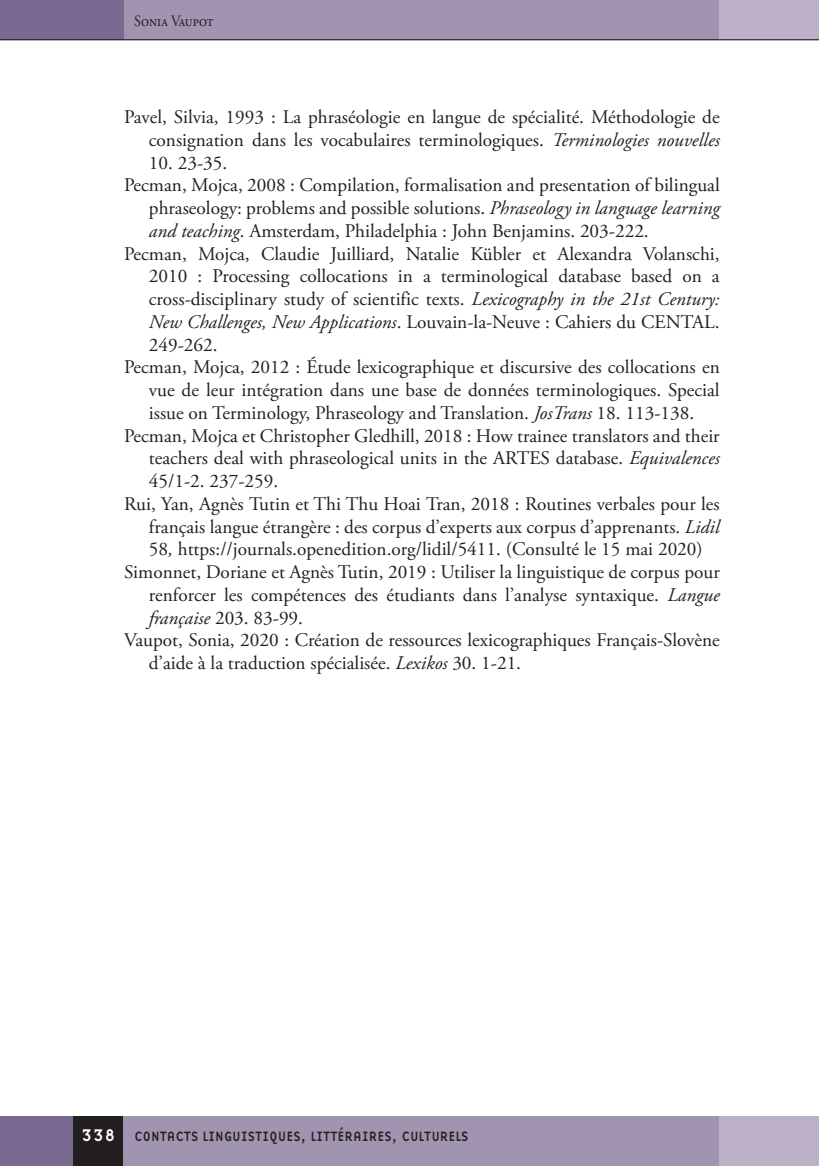
<style>
.page{position:relative;width:819px;height:1166px;background:#fff}
.page>*{position:absolute;margin:0;border:0;box-sizing:border-box;transform-origin:0 0}
.Navaden{font:19.25px/22.8px "Adobe Garamond Pro";color:#231f20;text-align:justify}
.t1{font:15.75px "Adobe Garamond Pro";color:#231f20;scale:.9 1}
.t2{font:14px "Base Nine";letter-spacing:-.01em;color:#231f20;scale:.93 1}
.s1{font-style:italic}
.s2{font-size:17.5px;color:#fff}
</style>
<div class="page">
<div style="left:122px;top:0;width:597px;height:40px;background:#a194b0"></div>
<div style="left:719px;top:0;width:100px;height:40px;background:#bcb1c7"></div>
<div style="left:0;top:0;width:124px;height:40px;background:#796990"></div>
<hr style="left:0;top:39px;width:819px;height:1px;background:#231f20">
<div style="left:123px;top:1116px;width:621px;height:50px;background:#a194b0"></div>
<div style="left:719px;top:1116px;width:100px;height:50px;background:#bcb1c7"></div>
<div style="left:0;top:1116px;width:74px;height:50px;background:#796990"></div>
<div style="left:74px;top:1116px;width:49px;height:50px;background:#231f20"></div>
<p class="t1" style="left:134px;top:11px;width:90px">Sonia Vaupot</p>
<p class="Navaden" style="left:124px;top:106px;width:597px;text-align:right">Pavel, Silvia, 1993 : La phraséologie en langue de spécialité. Méthodologie de consignation dans les vocabulaires terminologiques. <span class="s1">Terminologies nouvelles</span></p>
<p class="Navaden" style="left:149px;top:152px;width:80px">10. 23-35.</p>
<p class="Navaden" style="left:149px;top:175px;width:572px;text-indent:-25px">Pecman, Mojca, 2008 : Compilation, formalisation and presentation of bilingual phraseology: problems and possible solutions. <span class="s1">Phraseology in language learning and teaching</span>. Amsterdam, Philadelphia : John Benjamins. 203-222.</p>
<p class="Navaden" style="left:149px;top:243px;width:572px;text-indent:-25px">Pecman, Mojca, Claudie Juilliard, Natalie Kübler et Alexandra Volanschi, 2010 : Processing collocations in a terminological database based on a cross-disciplinary study of scientific texts. <span class="s1">Lexicography in the 21st Century:<br>New Challenges, New Applications</span>. Louvain-la-Neuve : Cahiers du CENTAL.<br>249-262.</p>
<p class="Navaden" style="left:149px;top:357px;width:572px;text-indent:-25px">Pecman, Mojca, 2012 : Étude lexicographique et discursive des collocations en vue de leur intégration dans une base de données terminologiques. Special issue on Terminology, Phraseology and Translation. <span class="s1">JosTrans</span> 18. 113-138.</p>
<p class="Navaden" style="left:149px;top:425px;width:572px;text-indent:-25px">Pecman, Mojca et Christopher Gledhill, 2018 : How trainee translators and their teachers deal with phraseological units in the ARTES database. <span class="s1">Equivalences </span>45/1-2. 237-259.</p>
<p class="Navaden" style="left:149px;top:493px;width:572px;text-indent:-25px">Rui, Yan, Agnès Tutin et Thi Thu Hoai Tran, 2018 : Routines verbales pour les français langue étrangère : des corpus d’experts aux corpus d’apprenants. <span class="s1">Lidil </span>58<span class="s1">,</span> https://journals.openedition.org/lidil/5411. (Consulté le 15 mai 2020)</p>
<p class="Navaden" style="left:149px;top:561px;width:572px;text-indent:-25px">Simonnet, Doriane et Agnès Tutin, 2019 : Utiliser la linguistique de corpus pour renforcer les compétences des étudiants dans l’analyse syntaxique. <span class="s1">Langue française</span> 203. 83-99.</p>
<p class="Navaden" style="left:149px;top:630px;width:572px;text-indent:-25px">Vaupot, Sonia, 2020 : Création de ressources lexicographiques Français-Slovène d’aide à la traduction spécialisée. <span class="s1">Lexikos</span> 30. 1-21.</p>
<p class="t2" style="left:81px;top:1126px;width:418px"><span class="s2">338</span> CONTACTS LINGUISTIQUES, LITTÉRAIRES, CULTURELS</p>
</div>
